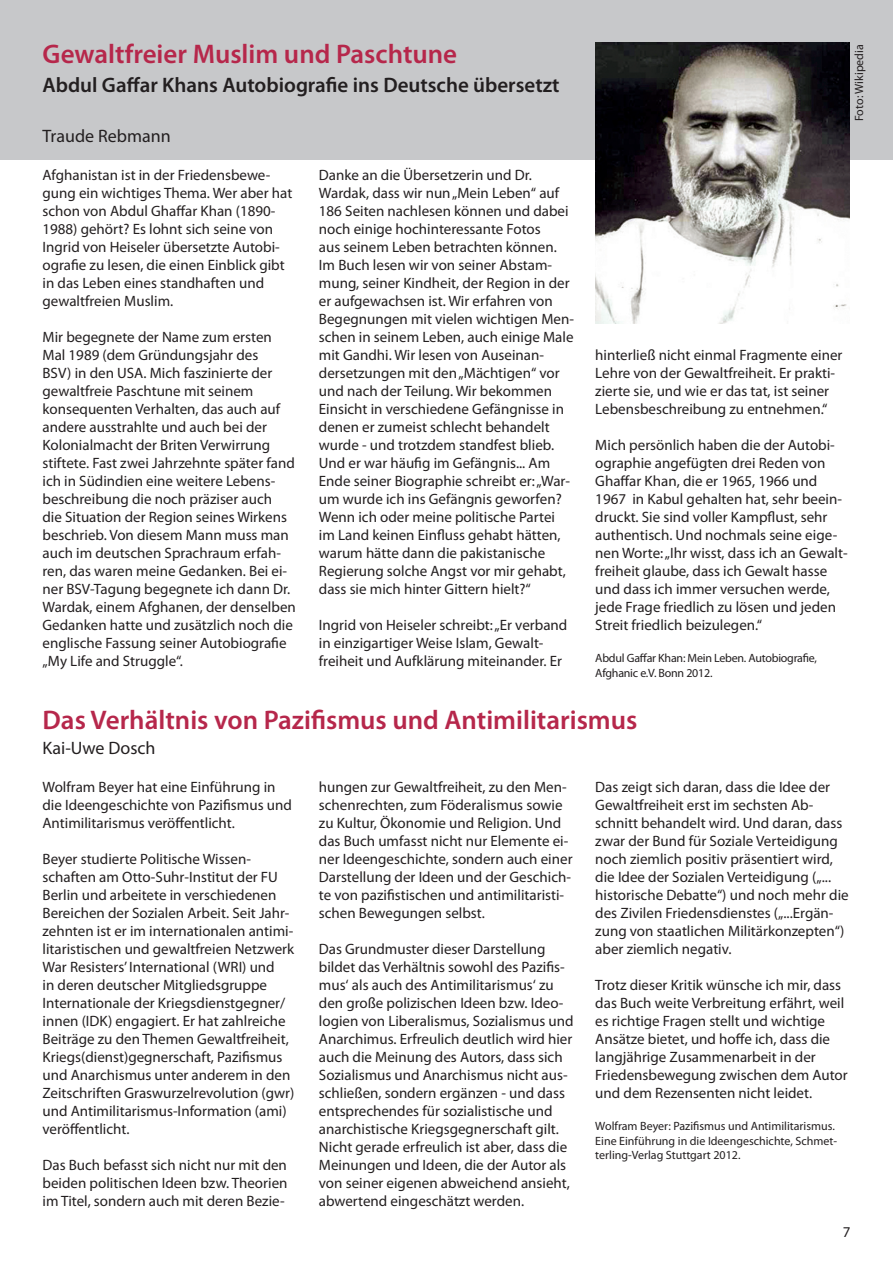
<style>
.page{position:relative;width:893px;height:1263px;background:#fff}
.page>*{position:absolute;margin:0;border:0;box-sizing:border-box;transform-origin:0 0}
.t1{font:600 27px "Myriad Pro";color:#b6274b}
.t2{font:600 21px "Myriad Pro";color:#231f20}
.t3{font:18px "Myriad Pro";color:#231f20}
.t4{font:15px/18px "Myriad Pro";color:#231f20}
.t5{font:12px/14.4px "Myriad Pro";color:#231f20}
.t6{font:12px/14.4px "Myriad Pro";letter-spacing:-.02em;color:#231f20}
</style>
<div class="page">
<div style="left:0;top:0;width:893px;height:159px;background:#c7c8ca"></div>
<img style="left:595px;top:43px;width:255px;height:281px">
<h1 class="t1" style="left:43px;top:37px;width:416px">Gewaltfreier Muslim und Paschtune</h1>
<h2 class="t2" style="left:43px;top:71px;width:518px">Abdul Gaffar Khans Autobiografie ins Deutsche übersetzt</h2>
<p class="t3" style="left:43px;top:125px;width:130px">Traude Rebmann</p>
<p class="t4" style="left:43px;top:166px;width:251px">Afghanistan ist in der Friedensbewe&shy;gung ein wichtiges Thema. Wer aber hat schon von Abdul Ghaffar Khan (1890- 1988) gehört? Es lohnt sich seine von Ingrid von Heiseler übersetzte Autobi&shy;ografie zu lesen, die einen Einblick gibt in das Leben eines standhaften und gewaltfreien Muslim.</p>
<p class="t4" style="left:43px;top:328px;width:255px">Mir begegnete der Name zum ersten Mal 1989 (dem Gründungsjahr des<br>BSV) in den USA. Mich faszinierte der gewaltfreie Paschtune mit seinem konsequenten Verhalten, das auch auf andere ausstrahlte und auch bei der Kolonialmacht der Briten Verwirrung stiftete. Fast zwei Jahrzehnte später fand ich in Südindien eine weitere Lebens&shy;beschreibung die noch präziser auch<br>die Situation der Region seines Wirkens beschrieb. Von diesem Mann muss man auch im deutschen Sprachraum erfah&shy;ren, das waren meine Gedanken. Bei ei&shy;ner BSV-Tagung begegnete ich dann Dr.<br>Wardak, einem Afghanen, der denselben Gedanken hatte und zusätzlich noch die englische Fassung seiner Autobiografie „My Life and Struggle“.</p>
<p class="t4" style="left:319px;top:166px;width:257px">Danke an die Übersetzerin und Dr.<br>Wardak, dass wir nun „Mein Leben“ auf 186 Seiten nachlesen können und dabei noch einige hochinteressante Fotos<br>aus seinem Leben betrachten können.<br>Im Buch lesen wir von seiner Abstam&shy;mung, seiner Kindheit, der Region in der er aufgewachsen ist. Wir erfahren von Begegnungen mit vielen wichtigen Men&shy;schen in seinem Leben, auch einige Male mit Gandhi. Wir lesen von Auseinan&shy;dersetzungen mit den „Mächtigen“ vor und nach der Teilung. Wir bekommen Einsicht in verschiedene Gefängnisse in denen er zumeist schlecht behandelt wurde - und trotzdem standfest blieb.<br>Und er war häufig im Gefängnis... Am Ende seiner Biographie schreibt er: „War&shy;um wurde ich ins Gefängnis geworfen?<br>Wenn ich oder meine politische Partei im Land keinen Einfluss gehabt hätten, warum hätte dann die pakistanische Regierung solche Angst vor mir gehabt, dass sie mich hinter Gittern hielt?“</p>
<p class="t4" style="left:319px;top:616px;width:250px">Ingrid von Heiseler schreibt: „Er verband in einzigartiger Weise Islam, Gewalt&shy;freiheit und Aufklärung miteinander. Er</p>
<p class="t5" style="left:852px;top:121px;width:78px;rotate:-90deg">Foto: Wikipedia</p>
<p class="t4" style="left:595px;top:346px;width:249px">hinterließ nicht einmal Fragmente einer Lehre von der Gewaltfreiheit. Er prakti&shy;zierte sie, und wie er das tat, ist seiner Lebensbeschreibung zu entnehmen.“</p>
<p class="t4" style="left:595px;top:436px;width:254px">Mich persönlich haben die der Autobi&shy;ographie angefügten drei Reden von Ghaffar Khan, die er 1965, 1966 und 1967 in Kabul gehalten hat, sehr beein&shy;druckt. Sie sind voller Kampflust, sehr authentisch. Und nochmals seine eige&shy;nen Worte: „Ihr wisst, dass ich an Gewalt&shy;freiheit glaube, dass ich Gewalt hasse und dass ich immer versuchen werde, jede Frage friedlich zu lösen und jeden Streit friedlich beizulegen.“</p>
<p class="t6" style="left:595px;top:651px;width:223px">Abdul Gaffar Khan: Mein Leben. Autobiografie,<br>Afghanic e.V. Bonn 2012.</p>
<h1 class="t1" style="left:43px;top:703px;width:596px">Das Verhältnis von Pazifismus und Antimilitarismus</h1>
<p class="t3" style="left:43px;top:737px;width:115px">Kai-Uwe Dosch</p>
<p class="t4" style="left:43px;top:778px;width:251px">Wolfram Beyer hat eine Einführung in die Ideengeschichte von Pazifismus und<br>Antimilitarismus veröffentlicht.</p>
<p class="t4" style="left:43px;top:850px;width:253px">Beyer studierte Politische Wissen&shy;schaften am Otto-Suhr-Institut der FU Berlin und arbeitete in verschiedenen Bereichen der Sozialen Arbeit. Seit Jahr&shy;zehnten ist er im internationalen antimi&shy;litaristischen und gewaltfreien Netzwerk War Resisters’ International (WRI) und<br>in deren deutscher Mitgliedsgruppe Internationale der Kriegsdienstgegner/ innen (IDK) engagiert. Er hat zahlreiche Beiträge zu den Themen Gewaltfreiheit, Kriegs(dienst)gegnerschaft, Pazifismus und Anarchismus unter anderem in den Zeitschriften Graswurzelrevolution (gwr) und Antimilitarismus-Information (ami) veröffentlicht.</p>
<p class="t4" style="left:43px;top:1156px;width:246px;text-align:justify">Das Buch befasst sich nicht nur mit den beiden politischen Ideen bzw. Theorien im Titel, sondern auch mit deren Bezie-</p>
<p class="t4" style="left:319px;top:778px;width:255px">hungen zur Gewaltfreiheit, zu den Men&shy;schenrechten, zum Föderalismus sowie zu Kultur, Ökonomie und Religion. Und das Buch umfasst nicht nur Elemente ei&shy;ner Ideengeschichte, sondern auch einer Darstellung der Ideen und der Geschich&shy;te von pazifistischen und antimilitaristi&shy;schen Bewegungen selbst.</p>
<p class="t4" style="left:319px;top:940px;width:256px">Das Grundmuster dieser Darstellung bildet das Verhältnis sowohl des Pazifis&shy;mus‘ als auch des Antimilitarismus‘ zu den große polizischen Ideen bzw. Ideo&shy;logien von Liberalismus, Sozialismus und Anarchimus. Erfreulich deutlich wird hier auch die Meinung des Autors, dass sich Sozialismus und Anarchismus nicht aus&shy;schließen, sondern ergänzen - und dass entsprechendes für sozialistische und anarchistische Kriegsgegnerschaft gilt.<br>Nicht gerade erfreulich ist aber, dass die Meinungen und Ideen, die der Autor als von seiner eigenen abweichend ansieht, abwertend eingeschätzt werden.</p>
<p class="t4" style="left:595px;top:778px;width:255px">Das zeigt sich daran, dass die Idee der Gewaltfreiheit erst im sechsten Ab&shy;schnitt behandelt wird. Und daran, dass zwar der Bund für Soziale Verteidigung noch ziemlich positiv präsentiert wird, die Idee der Sozialen Verteidigung („... historische Debatte“) und noch mehr die des Zivilen Friedensdienstes („...Ergän&shy;zung von staatlichen Militärkonzepten“) aber ziemlich negativ.</p>
<p class="t4" style="left:595px;top:976px;width:254px">Trotz dieser Kritik wünsche ich mir, dass das Buch weite Verbreitung erfährt, weil es richtige Fragen stellt und wichtige Ansätze bietet, und hoffe ich, dass die langjährige Zusammenarbeit in der Friedensbewegung zwischen dem Autor und dem Rezensenten nicht leidet.</p>
<p class="t5" style="left:595px;top:1119px;width:243px">Wolfram Beyer: Pazifismus und Antimilitarismus.<br>Eine Einführung in die Ideengeschichte, Schmet&shy;terling-Verlag Stuttgart 2012.</p>
</div>
